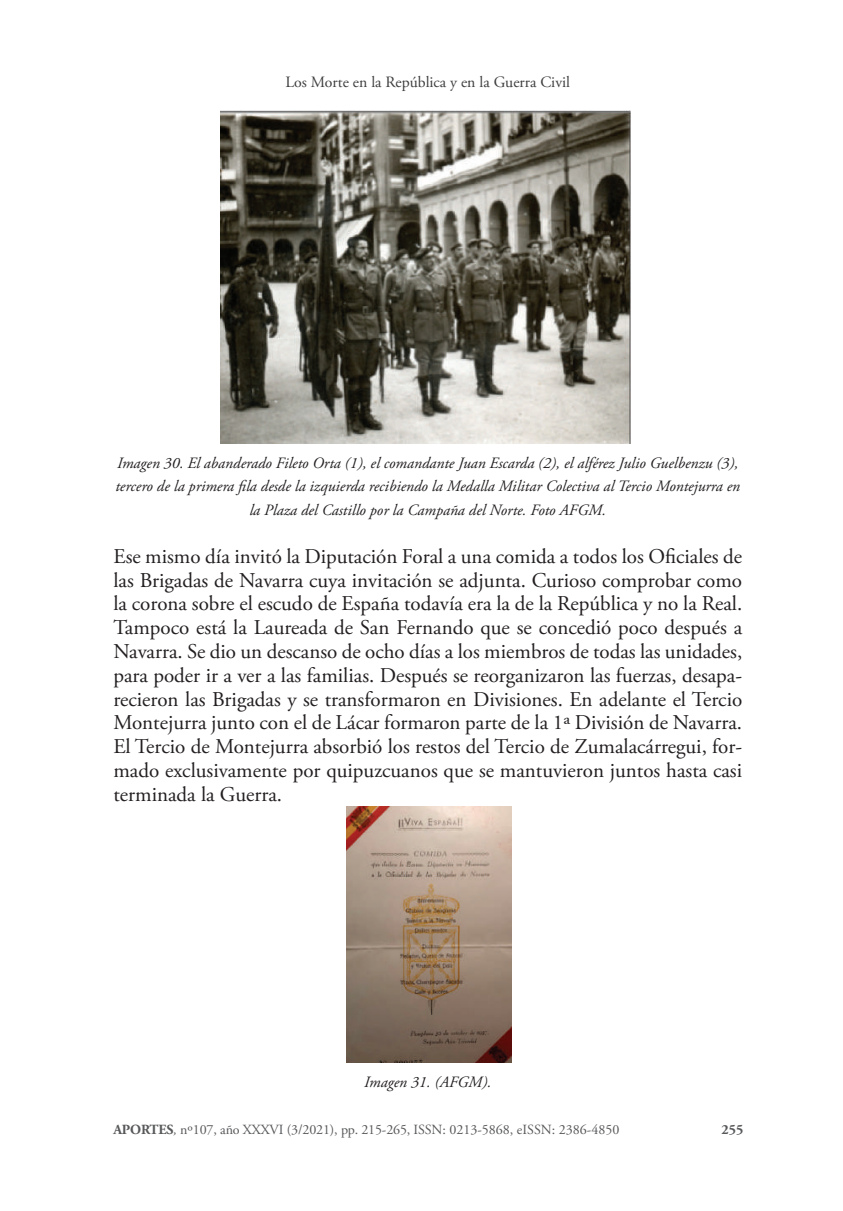
<style>
.page{position:relative;width:843px;height:1211px;background:#fff}
.page>*{position:absolute;margin:0;border:0;box-sizing:border-box;transform-origin:0 0}
.t1{font:21px/23.8px "Adobe Garamond Pro";letter-spacing:-.01em;color:#231f20;text-align:justify}
.t2{font:italic 15.75px/23.8px "Adobe Garamond Pro";color:#231f20;text-align:center}
.t3{font:15.75px "Adobe Garamond Pro";letter-spacing:-.01em;color:#3e3e3f}
.t4{font:14px "Adobe Garamond Pro";letter-spacing:-.005em;color:#57585a}
.t5{font:700 14px "Adobe Garamond Pro";color:#57585a}
.s1{font-weight:700}
.s2{font-style:italic}
</style>
<div class="page">
<img style="left:221px;top:111px;width:409px;height:333px">
<img style="left:346px;top:807px;width:165px;height:256px">
<p class="t3" style="left:285px;top:72px;width:286px">Los Morte en la República y en la Guerra Civil</p>
<p class="t2" style="left:115px;top:451px;width:626px">Imagen 30. El abanderado Fileto Orta (1), el comandante Juan Escarda (2), el alférez Julio Guelbenzu (3), tercero de la primera fila desde la izquierda recibiendo la Medalla Militar Colectiva al Tercio Montejurra en la Plaza del Castillo por la Campaña del Norte. Foto AFGM.</p>
<p class="t1" style="left:113px;top:545px;width:630px">Ese mismo día invitó la Diputación Foral a una comida a todos los Oficiales de las Brigadas de Navarra cuya invitación se adjunta. Curioso comprobar como la corona sobre el escudo de España todavía era la de la República y no la Real.<br>Tampoco está la Laureada de San Fernando que se concedió poco después a Navarra. Se dio un descanso de ocho días a los miembros de todas las unidades, para poder ir a ver a las familias. Después se reorganizaron las fuerzas, desapa&shy;recieron las Brigadas y se transformaron en Divisiones. En adelante el Tercio Montejurra junto con el de Lácar formaron parte de la 1ª División de Navarra.<br>El Tercio de Montejurra absorbió los restos del Tercio de Zumalacárregui, for&shy;mado exclusivamente por quipuzcuanos que se mantuvieron juntos hasta casi terminada la Guerra.</p>
<p class="t2" style="left:364px;top:1070px;width:129px">Imagen 31. (AFGM).</p>
<p class="t4" style="left:113px;top:1121px;width:507px"><span class="s1">APORTES</span><span class="s2">,</span> nº107, año XXXVI (3/2021), pp. 215-265, ISSN: 0213-5868, eISSN: 2386-4850</p>
<p class="t5" style="left:722px;top:1121px;width:23px">255</p>
</div>
